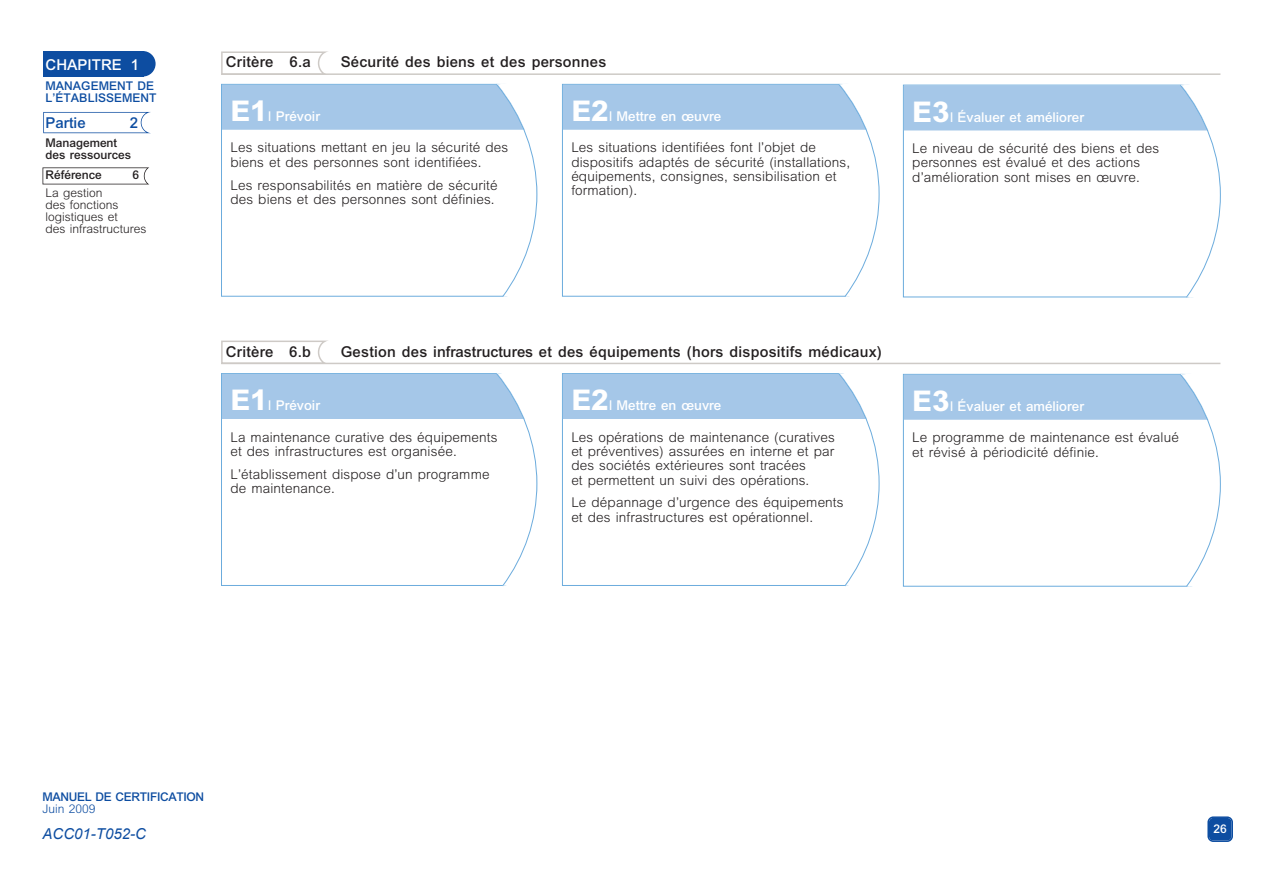
<style>
.page{position:relative;width:1263px;height:893px;background:#fff}
.page>*{position:absolute;margin:0;border:0;box-sizing:border-box;transform-origin:0 0}
.t1{font:500 15px "M Arial";letter-spacing:.015em;color:#231f20}
.t2{font:italic 15px "Arial";color:#0d4da1}
.t3{font:500 15px "M Arial";color:#fff}
.t4{font:500 15px "M Arial";color:#0d4da1}
.t5{font:300 13.5px/14.2px "M Arial";letter-spacing:.01em;color:#231f20}
.t6{font:500 13.5px "M Arial";color:#fff}
.t7{font:300 12px/12px "M Arial";color:#231f20}
.t8{font:500 12px/12px "M Arial";color:#231f20}
.t9{font:500 12px/12px "M Arial";letter-spacing:-.03em;color:#0d4da1}
.t10{font:500 12px/12px "M Arial";color:#0d4da1}
.t11{font:500 12px "M Arial";color:#fff}
.s1{font-weight:800;font-size:28.5px}
.s2{font-family:"Arial";font-weight:400}
.s3{font-weight:300}
</style>
<div class="page">
<svg style="left:1207px;top:816px;width:26px;height:26px"></svg>
<svg style="left:223px;top:52px;width:103px;height:21px"></svg>
<hr style="left:221px;top:73px;width:999px;height:2px;background:#cecac6">
<div style="left:222px;top:85px;width:316px;height:45px;background:#a5c7e8"></div>
<div style="left:904px;top:85px;width:319px;height:45px;background:#a5c7e8"></div>
<div style="left:563px;top:85px;width:319px;height:45px;background:#a5c7e8"></div>
<svg style="left:495px;top:83px;width:43px;height:214px"></svg>
<svg style="left:838px;top:83px;width:44px;height:214px"></svg>
<svg style="left:1179px;top:84px;width:44px;height:214px"></svg>
<svg style="left:223px;top:341px;width:105px;height:22px"></svg>
<hr style="left:221px;top:363px;width:999px;height:1px;background:#cecac6">
<div style="left:222px;top:374px;width:316px;height:45px;background:#a5c7e8"></div>
<div style="left:904px;top:375px;width:319px;height:45px;background:#a5c7e8"></div>
<div style="left:563px;top:374px;width:319px;height:45px;background:#a5c7e8"></div>
<svg style="left:495px;top:373px;width:43px;height:213px"></svg>
<svg style="left:838px;top:373px;width:44px;height:213px"></svg>
<svg style="left:1179px;top:373px;width:44px;height:214px"></svg>
<div style="left:43px;top:51px;width:100px;height:26px;background:#0d4da1"></div>
<div style="left:49px;top:51px;width:107px;height:26px;background:#0d4da1;border-radius:13px"></div>
<svg style="left:141px;top:112px;width:10px;height:21px"></svg>
<svg style="left:145px;top:167px;width:4px;height:17px"></svg>
<p class="t3" style="left:46px;top:59px;width:95px">CHAPITRE 1</p>
<p class="t10" style="left:46px;top:81px;width:112px">MANAGEMENT DE<br>L’ÉTABLISSEMENT</p>
<p class="t8" style="left:46px;top:138px;width:87px">Management des ressources</p>
<p class="t4" style="left:46px;top:117px;width:42px">Partie</p>
<p class="t4" style="left:130px;top:117px;width:10px">2</p>
<p class="t8" style="left:46px;top:170px;width:58px">Référence</p>
<p class="t8" style="left:132px;top:170px;width:8px">6</p>
<p class="t7" style="left:46px;top:188px;width:103px">La gestion<br>des fonctions logistiques et<br>des infrastructures</p>
<p class="t1" style="left:226px;top:57px;width:87px">Critère 6.a</p>
<p class="t1" style="left:341px;top:57px;width:267px">Sécurité des biens et des personnes</p>
<p class="t6" style="left:230px;top:112px;width:91px"><span class="s1">E1</span><span class="s2">I</span> Prévoir</p>
<p class="t5" style="left:230px;top:142px;width:279px">Les situations mettant en jeu la sécurité des biens et des personnes sont identifiées.</p>
<p class="t5" style="left:230px;top:179px;width:269px">Les responsabilités en matière de sécurité des biens et des personnes sont définies.</p>
<p class="t6" style="left:571px;top:112px;width:152px"><span class="s1">E2</span><span class="s2">I</span> Mettre en œuvre</p>
<p class="t5" style="left:571px;top:142px;width:280px">Les situations identifiées font l’objet de dispositifs adaptés de sécurité (installations, équipements, consignes, sensibilisation et formation).</p>
<p class="t6" style="left:912px;top:112px;width:173px"><span class="s1">E3</span><span class="s2">I</span> Évaluer et améliorer</p>
<p class="t5" style="left:912px;top:143px;width:248px">Le niveau de sécurité des biens et des personnes est évalué et des actions d’amélioration sont mises en œuvre.</p>
<p class="t1" style="left:226px;top:346px;width:87px">Critère 6.b</p>
<p class="t1" style="left:341px;top:346px;width:543px">Gestion des infrastructures et des équipements (hors dispositifs médicaux)</p>
<p class="t6" style="left:230px;top:401px;width:91px"><span class="s1">E1</span><span class="s2">I</span> Prévoir</p>
<p class="t5" style="left:230px;top:431px;width:269px">La maintenance curative des équipements et des infrastructures est organisée.</p>
<p class="t5" style="left:230px;top:468px;width:261px">L’établissement dispose d’un programme de maintenance.</p>
<p class="t6" style="left:571px;top:401px;width:152px"><span class="s1">E2</span><span class="s2">I</span> Mettre en œuvre</p>
<p class="t5" style="left:571px;top:431px;width:265px">Les opérations de maintenance (curatives et préventives) assurées en interne et par des sociétés extérieures sont tracées<br>et permettent un suivi des opérations.</p>
<p class="t5" style="left:571px;top:497px;width:274px">Le dépannage d’urgence des équipements et des infrastructures est opérationnel.</p>
<p class="t6" style="left:912px;top:402px;width:173px"><span class="s1">E3</span><span class="s2">I</span> Évaluer et améliorer</p>
<p class="t5" style="left:912px;top:432px;width:268px">Le programme de maintenance est évalué et révisé à périodicité définie.</p>
<p class="t9" style="left:43px;top:792px;width:163px">MANUEL DE CERTIFICATION<br><span class="s3">Juin 2009</span></p>
<p class="t2" style="left:43px;top:825px;width:105px">ACC01-T052-C</p>
<p class="t11" style="left:1213px;top:824px;width:15px">26</p>
</div>
